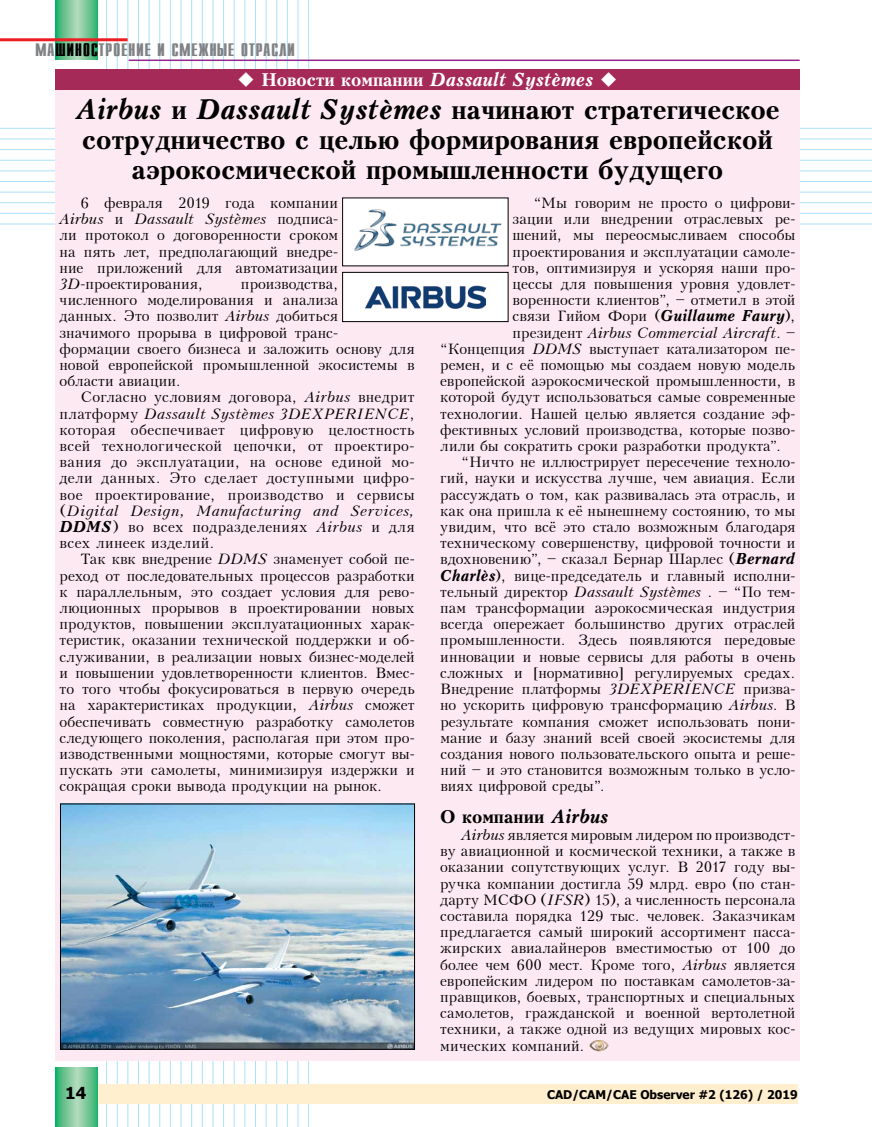
<style>
.page{position:relative;width:872px;height:1127px;background:#fff}
.page>*{position:absolute;margin:0;border:0;box-sizing:border-box;transform-origin:0 0}
.t1{font:700 27px/30px "Peterburg";color:#000;text-align:center}
.t2{font:italic 700 18px "Peterburg";color:#fff;scale:.9 1}
.t3{font:700 18px "Peterburg";color:#000}
.t4{font:700 16.5px "Tahoma";color:#000}
.t5{font:15px/16.2px "Peterburg";letter-spacing:.005em;color:#000;text-align:justify}
.t6{font:italic 15px "Peterburg";letter-spacing:-.005em;color:#000}
.t7{font:700 15px "Z Compact";letter-spacing:.03em;color:#808285}
.t8{font:700 12px "Tahoma";color:#000}
.s1{color:#000}
.s2{font-style:normal}
.s3{font-style:italic}
.s4{font-weight:700;font-style:italic}
</style>
<div class="page">
<hr style="left:106px;top:0;width:1px;height:1127px;background:#abe1fa">
<hr style="left:117px;top:0;width:1px;height:1127px;background:#abe1fa">
<hr style="left:128px;top:0;width:1px;height:1127px;background:#abe1fa">
<hr style="left:138px;top:0;width:1px;height:1127px;background:#abe1fa">
<hr style="left:149px;top:0;width:1px;height:1127px;background:#abe1fa">
<hr style="left:159px;top:0;width:1px;height:1127px;background:#abe1fa">
<hr style="left:170px;top:0;width:1px;height:1127px;background:#abe1fa">
<hr style="left:181px;top:0;width:1px;height:1127px;background:#abe1fa">
<hr style="left:191px;top:0;width:1px;height:1127px;background:#abe1fa">
<hr style="left:202px;top:0;width:1px;height:1127px;background:#abe1fa">
<hr style="left:213px;top:0;width:1px;height:1127px;background:#abe1fa">
<hr style="left:223px;top:0;width:1px;height:1127px;background:#abe1fa">
<hr style="left:234px;top:0;width:1px;height:1127px;background:#abe1fa">
<hr style="left:244px;top:0;width:1px;height:1127px;background:#abe1fa">
<hr style="left:255px;top:0;width:1px;height:1127px;background:#abe1fa">
<hr style="left:266px;top:0;width:1px;height:1127px;background:#abe1fa">
<hr style="left:276px;top:0;width:1px;height:1127px;background:#abe1fa">
<hr style="left:287px;top:0;width:1px;height:1127px;background:#abe1fa">
<hr style="left:298px;top:0;width:1px;height:1127px;background:#abe1fa">
<hr style="left:308px;top:0;width:1px;height:1127px;background:#abe1fa">
<hr style="left:0;top:128px;width:872px;height:1px;background:#abe1fa">
<hr style="left:0;top:139px;width:872px;height:1px;background:#abe1fa">
<hr style="left:0;top:149px;width:872px;height:1px;background:#abe1fa">
<hr style="left:0;top:160px;width:872px;height:1px;background:#abe1fa">
<hr style="left:0;top:171px;width:872px;height:1px;background:#abe1fa">
<hr style="left:0;top:181px;width:872px;height:1px;background:#abe1fa">
<hr style="left:0;top:192px;width:872px;height:1px;background:#abe1fa">
<hr style="left:0;top:202px;width:872px;height:1px;background:#abe1fa">
<hr style="left:0;top:213px;width:872px;height:1px;background:#abe1fa">
<hr style="left:0;top:224px;width:872px;height:1px;background:#abe1fa">
<div style="left:55px;top:1084px;width:743px;height:20px;background:#ffefcf"></div>
<svg style="left:55px;top:1068px;width:43px;height:59px;background:#6dc594"></svg>
<hr style="left:129px;top:60px;width:670px;height:1px;background:#92278f">
<svg style="left:55px;top:0;width:43px;height:60px;background:#6ec593"></svg>
<hr style="left:0;top:38px;width:128px;height:3px;background:#ed1d24">
<div style="left:55px;top:75px;width:744px;height:986px;background:#fde9f1"></div>
<img style="left:589px;top:1040px;width:20px;height:12px">
<div style="left:55px;top:69px;width:744px;height:20px;background:#a52a57"></div>
<img style="left:344px;top:200px;width:162px;height:64px">
<img style="left:62px;top:806px;width:351px;height:241px">
<div style="left:60px;top:804px;width:355px;height:245px;border:1px solid #000"></div>
<div style="left:342px;top:272px;width:166px;height:50px;background:#fff"></div>
<img style="left:365px;top:285px;width:120px;height:24px">
<div style="left:342px;top:272px;width:166px;height:50px;border:1px solid #000"></div>
<p class="t7" style="left:35px;top:39px;width:261px">МА<span class="s1">ШИНОС</span>ТРОЕНИЕ И СМЕЖНЫЕ ОТРАСЛИ</p>
<p class="t2" style="left:237px;top:69px;width:424px">◆ <span class="s2">Новости компании</span> Dassault Syst¢mes ◆</p>
<h1 class="t1" style="left:75px;top:94px;width:706px"><span class="s3">Airbus</span> и <span class="s3">Dassault Syst¢mes</span> начинают стратегическое сотрудничество с целью формирования европейской аэрокосмической промышленности будущего</h1>
<p class="t5" style="left:60px;top:195px;width:280px;text-indent:21px">6 февраля 2019 года компании <span class="s3">Airbus</span> и <span class="s3">Dassault Syst¢mes</span> подписа&shy;ли протокол о договоренности сроком на пять лет, предполагающий внедре&shy;ние приложений для автоматизации <span class="s3">3D</span>-проектирования,</p>
<p class="t5" style="left:59px;top:276px;width:357px;text-align:left;text-indent:181px">производства, численного моделирования и анализа<br>данных. Это позволит <span class="s3">Airbus</span> добиться<br>значимого прорыва в цифровой транс-<br>формации своего бизнеса и заложить основу для новой европейской промышленной экосистемы в области авиации.</p>
<p class="t5" style="left:59px;top:389px;width:357px;text-indent:21px">Согласно условиям договора, <span class="s3">Airbus</span> внедрит платформу <span class="s3">Dassault Syst¢mes 3DEXPERIENCE</span>, которая обеспечивает цифровую целостность всей технологической цепочки, от проектиро&shy;вания до эксплуатации, на основе единой мо&shy;дели данных. Это сделает доступными цифро&shy;вое проектирование, производство и сервисы (<span class="s3">Digital Design, Manufacturing and Services, </span><span class="s4">DDMS</span>) во всех подразделениях <span class="s3">Airbus</span> и для всех линеек изделий.</p>
<p class="t5" style="left:60px;top:551px;width:357px;text-indent:21px">Так квк внедрение <span class="s3">DDMS</span> знаменует собой пе&shy;реход от последовательных процессов разработки к параллельным, это создает условия для рево&shy;люционных прорывов в проектировании новых продуктов, повышении эксплуатационных харак&shy;теристик, оказании технической поддержки и об&shy;служивании, в реализации новых бизнес-моделей и повышении удовлетворенности клиентов. Вмес&shy;то того чтобы фокусироваться в первую очередь на характеристиках продукции, <span class="s3">Airbus</span> сможет обеспечивать совместную разработку самолетов следующего поколения, располагая при этом про&shy;изводственными мощностями, которые смогут вы&shy;пускать эти самолеты, минимизируя издержки и сокращая сроки вывода продукции на рынок.</p>
<p class="t5" style="left:534px;top:195px;width:263px">“Мы говорим не просто о цифрови-</p>
<p class="t5" style="left:512px;top:211px;width:284px">зации или внедрении отраслевых ре-</p>
<p class="t5" style="left:512px;top:227px;width:284px">шений, мы переосмысливаем способы</p>
<p class="t5" style="left:512px;top:244px;width:284px">проектирования и эксплуатации самоле-</p>
<p class="t5" style="left:512px;top:260px;width:284px">тов, оптимизируя и ускоряя наши про-</p>
<p class="t5" style="left:512px;top:276px;width:284px">цессы для повышения уровня удовлет-</p>
<p class="t5" style="left:512px;top:292px;width:284px">воренности клиентов”, – отметил в этой</p>
<p class="t5" style="left:512px;top:308px;width:284px">связи Гийом Фори (<span class="s4">Guillaume Faury</span>),</p>
<p class="t6" style="left:512px;top:324px;width:284px"><span class="s2">президент</span> Airbus Commercial Aircraft<span class="s2">. –</span></p>
<p class="t5" style="left:440px;top:341px;width:357px">“Концепция <span class="s3">DDMS</span> выступает катализатором пе-</p>
<p class="t5" style="left:440px;top:357px;width:356px">ремен, и с её помощью мы создаем новую модель</p>
<p class="t5" style="left:440px;top:373px;width:357px">европейской аэрокосмической промышленности, в</p>
<p class="t5" style="left:440px;top:389px;width:357px">которой будут использоваться самые современные</p>
<p class="t5" style="left:440px;top:406px;width:357px">технологии. Нашей целью является создание эф-</p>
<p class="t5" style="left:440px;top:422px;width:357px">фективных условий производства, которые позво-</p>
<p class="t5" style="left:440px;top:438px;width:342px">лили бы сократить сроки разработки продукта”.</p>
<p class="t5" style="left:461px;top:454px;width:335px">“Ничто не иллюстрирует пересечение техноло-</p>
<p class="t5" style="left:440px;top:470px;width:357px">гий, науки и искусства лучше, чем авиация. Если</p>
<p class="t5" style="left:440px;top:487px;width:357px">рассуждать о том, как развивалась эта отрасль, и</p>
<p class="t5" style="left:440px;top:503px;width:357px">как она пришла к её нынешнему состоянию, то мы</p>
<p class="t5" style="left:440px;top:519px;width:357px">увидим, что всё это стало возможным благодаря</p>
<p class="t5" style="left:440px;top:535px;width:357px">техническому совершенству, цифровой точности и</p>
<p class="t5" style="left:440px;top:551px;width:356px">вдохновению”, – сказал Бернар Шарлес (<span class="s4">Bernard</span></p>
<p class="t5" style="left:440px;top:568px;width:357px"><span class="s4">Charl¢s</span>), вице-председатель и главный исполни-</p>
<p class="t5" style="left:440px;top:584px;width:357px">тельный директор <span class="s3">Dassault Syst¢mes</span> . – “По тем-</p>
<p class="t5" style="left:440px;top:600px;width:357px">пам трансформации аэрокосмическая индустрия</p>
<p class="t5" style="left:440px;top:616px;width:357px">всегда опережает большинство других отраслей</p>
<p class="t5" style="left:440px;top:632px;width:356px">промышленности. Здесь появляются передовые</p>
<p class="t5" style="left:440px;top:649px;width:357px">инновации и новые сервисы для работы в очень</p>
<p class="t5" style="left:440px;top:665px;width:357px">сложных и [нормативно] регулируемых средах.</p>
<p class="t5" style="left:440px;top:681px;width:357px">Внедрение платформы <span class="s3">3DEXPERIENCE</span> призва-</p>
<p class="t5" style="left:440px;top:697px;width:357px">но ускорить цифровую трансформацию <span class="s3">Airbus</span>. В</p>
<p class="t5" style="left:440px;top:713px;width:357px">результате компания сможет использовать пони-</p>
<p class="t5" style="left:440px;top:730px;width:357px">мание и базу знаний всей своей экосистемы для</p>
<p class="t5" style="left:440px;top:746px;width:357px">создания нового пользовательского опыта и реше-</p>
<p class="t5" style="left:440px;top:762px;width:357px">ний – и это становится возможным только в усло-</p>
<p class="t5" style="left:440px;top:778px;width:166px">виях цифровой среды”.</p>
<p class="t3" style="left:440px;top:805px;width:170px">О компании <span class="s3">Airbus</span></p>
<p class="t5" style="left:440px;top:827px;width:357px;text-indent:21px"><span class="s3">Airbus</span> является мировым лидером по производст&shy;ву авиационной и космической техники, а также в оказании сопутствующих услуг. В 2017 году вы&shy;ручка компании достигла 59 млрд. евро (по стан&shy;дарту МСФО (<span class="s3">IFSR</span>) 15), а численность персонала составила порядка 129 тыс. человек. Заказчикам предлагается самый широкий ассортимент пасса&shy;жирских авиалайнеров вместимостью от 100 до более чем 600 мест. Кроме того, <span class="s3">Airbus</span> является европейским лидером по поставкам самолетов-за&shy;правщиков, боевых, транспортных и специальных самолетов, гражданской и военной вертолетной техники, а также одной из ведущих мировых кос&shy;мических компаний.</p>
<p class="t4" style="left:65px;top:1081px;width:23px">14</p>
<p class="t8" style="left:547px;top:1086px;width:252px">CAD/cam/cae Observer #2 (126) / 2019</p>
</div>
